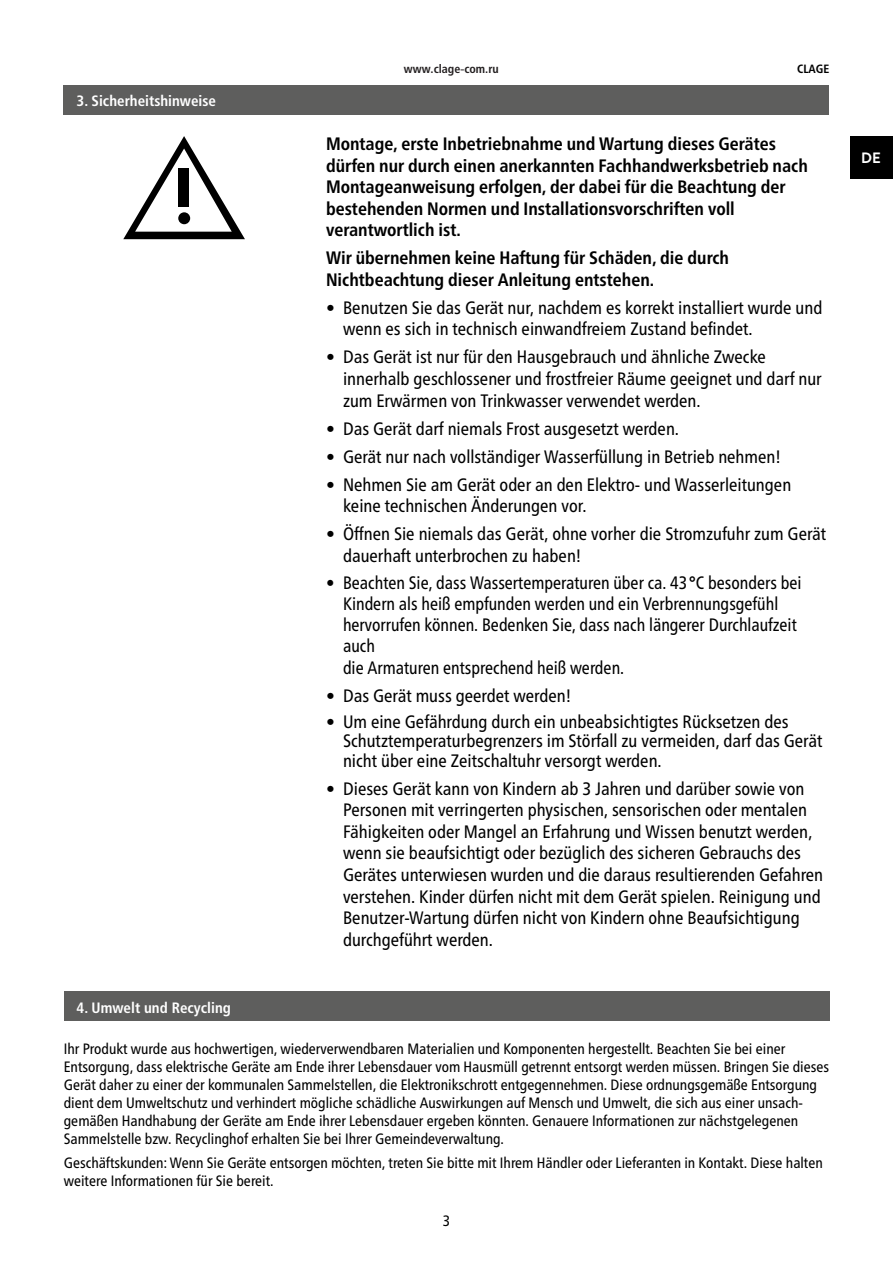
<style>
.page{position:relative;width:893px;height:1263px;background:#fff}
.page>*{position:absolute;margin:0;border:0;box-sizing:border-box;transform-origin:0 0}
.t1{font:condensed 18px/21.6px "Frutiger Neue LTW1 G";color:#000}
.t2{font:700 condensed 18px/21.6px "Frutiger Neue LTW1 G";color:#000}
.t3{font:condensed 18px/21.1px "Frutiger Neue LTW1 G";color:#000;scale:.96 1}
.t4{font:condensed 15px/18px "Frutiger Neue LTW1 G";color:#000}
.t5{font:700 condensed 15px "Frutiger LT Std";color:#fff}
.t6{font:700 15px "Brandon Text";color:#fff}
.t7{font:700 condensed 12px "Frutiger LT Std";color:#231f20}
.t8{font:700 condensed 12px "Frutiger Neue LTW1 G";color:#000}
.s1{font-family:"Arial";font-weight:400;font-stretch:normal}
</style>
<div class="page">
<div style="left:850px;top:136px;width:43px;height:43px;background:#000"></div>
<div style="left:64px;top:85px;width:765px;height:30px;background:#5e5e5d"></div>
<svg style="left:123px;top:136px;width:122px;height:103px"></svg>
<div style="left:179px;top:168px;width:10px;height:38px;background:#000"></div>
<div style="left:178px;top:212px;width:12px;height:12px;background:#000;border-radius:50%"></div>
<div style="left:64px;top:991px;width:765px;height:30px;background:#5e5e5d"></div>
<p class="t5" style="left:77px;top:92px;width:141px">3. Sicherheitshinweise</p>
<p class="t5" style="left:77px;top:998px;width:156px">4. Umwelt und Recycling</p>
<p class="t7" style="left:404px;top:62px;width:96px">www.clage<span class="s1">-</span>com.ru</p>
<p class="t8" style="left:797px;top:62px;width:34px">CLAGE</p>
<p class="t2" style="left:326px;top:133px;width:483px">Montage, erste Inbetriebnahme und Wartung dieses Gerätes dürfen nur durch einen anerkannten Fachhandwerks betrieb nach Montageanweisung erfolgen, der dabei für die Beachtung der bestehenden Normen und Installationsvorschriften voll verantwortlich ist.</p>
<p class="t2" style="left:326px;top:247px;width:405px">Wir übernehmen keine Haftung für Schäden, die durch<br>Nichtbeachtung dieser Anleitung entstehen.</p>
<p class="t1" style="left:343px;top:297px;width:481px;text-indent:-17px">• Benutzen Sie das Gerät nur, nachdem es korrekt installiert wurde und wenn es sich in technisch einwandfreiem Zustand befindet.</p>
<p class="t1" style="left:343px;top:346px;width:480px;text-indent:-17px">• Das Gerät ist nur für den Hausgebrauch und ähnliche Zwecke innerhalb geschlossener und frostfreier Räume geeignet und darf nur zum Erwärmen von Trinkwasser verwendet werden.</p>
<p class="t1" style="left:326px;top:417px;width:354px">• Das Gerät darf niemals Frost ausgesetzt werden.</p>
<p class="t1" style="left:326px;top:445px;width:456px">• Gerät nur nach vollständiger Wasserfüllung in Betrieb nehmen!</p>
<p class="t1" style="left:343px;top:473px;width:450px;text-indent:-17px">• Nehmen Sie am Gerät oder an den Elektro- und Wasserleitungen keine technischen Änderungen vor.</p>
<p class="t1" style="left:343px;top:523px;width:485px;text-indent:-17px">• Öffnen Sie niemals das Gerät, ohne vorher die Stromzufuhr zum Gerät dauerhaft unterbrochen zu haben!</p>
<p class="t3" style="left:343px;top:572px;width:479px;text-indent:-17px">• Beachten Sie, dass Wassertemperaturen über ca. 43 °C besonders bei Kindern als heiß empfunden werden und ein Verbrennungsgefühl hervorrufen können. Bedenken Sie, dass nach längerer Durchlaufzeit auch<br>die Armaturen entsprechend heiß werden.</p>
<p class="t1" style="left:326px;top:684px;width:247px">• Das Gerät muss geerdet werden!</p>
<p class="t1" style="left:343px;top:711px;width:481px;line-height:19.5px;text-indent:-17px">• Um eine Gefährdung durch ein unbeabsichtigtes Rücksetzen des<br>Schutztemperaturbegrenzers im Störfall zu vermeiden, darf das Gerät nicht über eine Zeitschaltuhr versorgt werden.</p>
<p class="t1" style="left:343px;top:777px;width:482px;text-indent:-17px">• Dieses Gerät kann von Kindern ab 3 Jahren und darüber sowie von Personen mit verringerten physischen, sensorischen oder mentalen Fähigkeiten oder Mangel an Erfahrung und Wissen benutzt werden, wenn sie beaufsichtigt oder bezüglich des sicheren Gebrauchs des Gerätes unterwiesen wurden und die daraus resultierenden Gefahren verstehen. Kinder dürfen nicht mit dem Gerät spielen. Reinigung und Benutzer-Wartung dürfen nicht von Kindern ohne Beaufsichtigung durchgeführt werden.</p>
<p class="t4" style="left:64px;top:1039px;width:767px">Ihr Produkt wurde aus hochwertigen, wiederverwendbaren Materialien und Komponenten hergestellt. Beachten Sie bei einer Entsorgung, dass elektrische Geräte am Ende ihrer Lebensdauer vom Hausmüll getrennt entsorgt werden müssen. Bringen Sie dieses Gerät daher zu einer der kommunalen Sammelstellen, die Elektronikschrott entgegennehmen. Diese ordnungsgemäße Entsorgung dient dem Umweltschutz und verhindert mögliche schädliche Auswirkungen auf Mensch und Umwelt, die sich aus einer unsach&shy;gemäßen Handhabung der Geräte am Ende ihrer Lebensdauer ergeben könnten. Genauere Informationen zur nächstgelegenen Sammelstelle bzw. Recyclinghof erhalten Sie bei Ihrer Gemeindeverwaltung.</p>
<p class="t4" style="left:64px;top:1154px;width:760px">Geschäftskunden: Wenn Sie Geräte entsorgen möchten, treten Sie bitte mit Ihrem Händler oder Lieferanten in Kontakt. Diese halten weitere Informationen für Sie bereit.</p>
<p class="t4" style="left:443px;top:1212px;width:9px">3</p>
<p class="t6" style="left:861px;top:147px;width:21px">DE</p>
</div>
